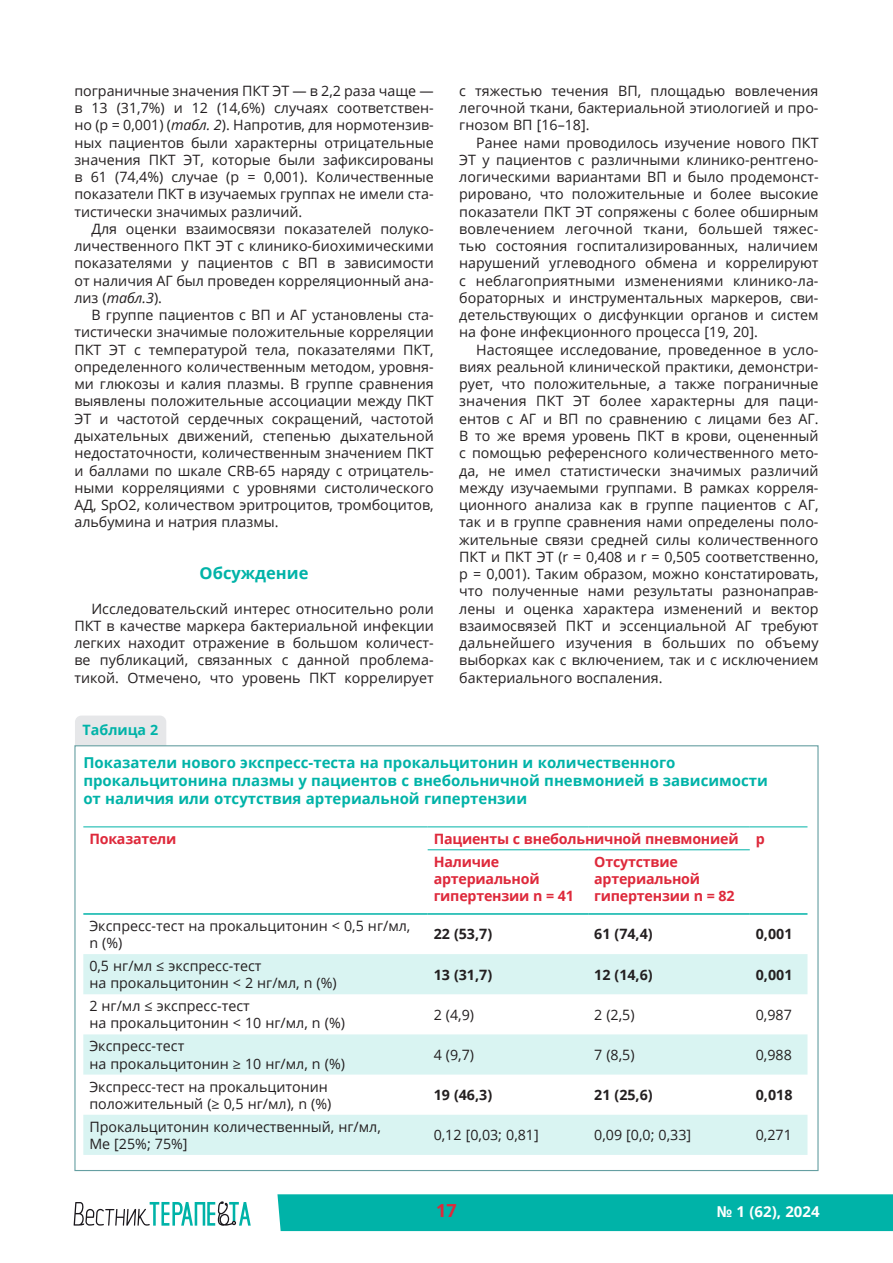
<style>
.page{position:relative;width:893px;height:1263px;background:#fff}
.page>*{position:absolute;margin:0;border:0;box-sizing:border-box;transform-origin:0 0}
.t1{font:700 18px "Open Sans";color:#de293b}
.Osnova_text{font:700 16.5px "Open Sans";color:#00b3a8}
.Osnova_text-2{font:700 15px/18px "Open Sans";color:#00b3a8}
.t2{font:700 15px "Open Sans";color:#fff}
.Osnova_text-3{font:14.25px/17.2px "Open Sans";color:#231f20;text-align:justify}
.Osnova_text-4{font:700 14.25px/17.2px "Open Sans";letter-spacing:-.015em;color:#de293b}
.Osnova_text-5{font:700 14.25px "Open Sans";color:#231f20}
.Osnova_text-6{font:700 14.25px "Open Sans";color:#00b3a8}
.s1{font-style:italic}
</style>
<div class="page">
<svg style="left:74px;top:1201px;width:177px;height:25px"></svg>
<div style="left:277px;top:1194px;width:616px;height:37px;background:#00b3a8"></div>
<div style="left:75px;top:715px;width:91px;height:30px;background:#e6e7e9"></div>
<svg style="left:83px;top:954px;width:724px;height:201px;fill:#d9f4f2"></svg>
<hr style="left:83px;top:826px;width:345px;height:1px;background:#00b3a8">
<hr style="left:428px;top:826px;width:160px;height:1px;background:#00b3a8">
<hr style="left:588px;top:826px;width:162px;height:1px;background:#00b3a8">
<hr style="left:750px;top:826px;width:57px;height:1px;background:#00b3a8">
<hr style="left:428px;top:849px;width:160px;height:1px;background:#00b3a8">
<hr style="left:588px;top:849px;width:162px;height:1px;background:#00b3a8">
<hr style="left:83px;top:913px;width:345px;height:2px;background:#00b3a8">
<hr style="left:750px;top:913px;width:57px;height:2px;background:#00b3a8">
<hr style="left:428px;top:913px;width:160px;height:2px;background:#00b3a8">
<hr style="left:588px;top:913px;width:162px;height:2px;background:#00b3a8">
<p class="Osnova_text-3" style="left:74px;top:82px;width:361px">пограничные значения ПКТ ЭТ — в 2,2 раза чаще — в 13 (31,7%) и 12 (14,6%) случаях соответствен&shy;но (p = 0,001) (<span class="s1">табл. 2</span>). Напротив, для нормотензив&shy;ных пациентов были характерны отрицательные значения ПКТ ЭТ, которые были зафиксированы в 61 (74,4%) случае (p = 0,001). Количественные показатели ПКТ в изучаемых группах не имели ста&shy;тистически значимых различий.</p>
<p class="Osnova_text-3" style="left:74px;top:220px;width:361px;text-indent:17px">Для оценки взаимосвязи показателей полуко&shy;личественного ПКТ ЭТ с клинико-биохимическими показателями у пациентов с ВП в зависимости от наличия АГ был проведен корреляционный ана&shy;лиз (<span class="s1">табл.3</span>).</p>
<p class="Osnova_text-3" style="left:74px;top:306px;width:361px;text-indent:17px">В группе пациентов с ВП и АГ установлены ста&shy;тистически значимые положительные корреляции ПКТ ЭТ с температурой тела, показателями ПКТ, определенного количественным методом, уровня&shy;ми глюкозы и калия плазмы. В группе сравнения выявлены положительные ассоциации между ПКТ ЭТ и частотой сердечных сокращений, частотой дыхательных движений, степенью дыхательной недостаточности, количественным значением ПКТ и баллами по шкале СRB-65 наряду с отрицатель&shy;ными корреляциями с уровнями систолического АД, SpO2, количеством эритроцитов, тромбоцитов, альбумина и натрия плазмы.</p>
<p class="Osnova_text" style="left:200px;top:561px;width:110px">Обсуждение</p>
<p class="Osnova_text-3" style="left:74px;top:599px;width:361px;text-indent:17px">Исследовательский интерес относительно роли ПКТ в качестве маркера бактериальной инфекции легких находит отражение в большом количест&shy;ве публикаций, связанных с данной проблема&shy;тикой. Отмечено, что уровень ПКТ коррелирует</p>
<p class="Osnova_text-3" style="left:459px;top:82px;width:361px">с тяжестью течения ВП, площадью вовлечения легочной ткани, бактериальной этиологией и про&shy;гнозом ВП [16–18].</p>
<p class="Osnova_text-3" style="left:459px;top:134px;width:361px;text-indent:17px">Ранее нами проводилось изучение нового ПКТ ЭТ у пациентов с различными клинико-рентгено&shy;логическими вариантами ВП и было продемонст&shy;рировано, что положительные и более высокие показатели ПКТ ЭТ сопряжены с более обширным вовлечением легочной ткани, большей тяжес&shy;тью состояния госпитализированных, наличием нарушений углеводного обмена и коррелируют с неблагоприятными изменениями клинико-ла&shy;бораторных и инструментальных маркеров, сви&shy;детельствующих о дисфункции органов и систем на фоне инфекционного процесса [19, 20].</p>
<p class="Osnova_text-3" style="left:459px;top:341px;width:361px;text-indent:17px">Настоящее исследование, проведенное в усло&shy;виях реальной клинической практики, демонстри&shy;рует, что положительные, а также пограничные значения ПКТ ЭТ более характерны для паци&shy;ентов с АГ и ВП по сравнению с лицами без АГ.<br>В то же время уровень ПКТ в крови, оцененный с помощью референсного количественного мето&shy;да, не имел статистически значимых различий между изучаемыми группами. В рамках корреля&shy;ционного анализа как в группе пациентов с АГ, так и в группе сравнения нами определены поло&shy;жительные связи средней силы количественного ПКТ и ПКТ ЭТ (r = 0,408 и r = 0,505 соответственно, р = 0,001). Таким образом, можно констатировать, что полученные нами результаты разнонаправ&shy;лены и оценка характера изменений и вектор взаимосвязей ПКТ и эссенциальной АГ требуют дальнейшего изучения в больших по объему выборках как с включением, так и с исключением бактериального воспаления.</p>
<p class="Osnova_text-6" style="left:83px;top:720px;width:77px">Таблица 2</p>
<p class="Osnova_text-2" style="left:83px;top:753px;width:686px">Показатели нового экспресс-теста на прокальцитонин и количественного прокальцитонина плазмы у пациентов с внебольничной пневмонией в зависимости от наличия или отсутствия артериальной гипертензии</p>
<p class="Osnova_text-4" style="left:89px;top:830px;width:89px">Показатели</p>
<p class="Osnova_text-4" style="left:434px;top:830px;width:307px">Пациенты с внебольничной пневмонией</p>
<p class="Osnova_text-4" style="left:756px;top:830px;width:11px">р</p>
<p class="Osnova_text-4" style="left:434px;top:852px;width:142px">Наличие артериальной гипертензии n = 41</p>
<p class="Osnova_text-4" style="left:594px;top:852px;width:142px">Отсутствие артериальной гипертензии n = 82</p>
<p class="Osnova_text-3" style="left:89px;top:917px;width:323px">Экспресс-тест на прокальцитонин &lt; 0,5 нг/мл, n (%)</p>
<p class="Osnova_text-5" style="left:434px;top:924px;width:60px">22 (53,7)</p>
<p class="Osnova_text-5" style="left:594px;top:924px;width:60px">61 (74,4)</p>
<p class="Osnova_text-5" style="left:756px;top:924px;width:38px">0,001</p>
<p class="Osnova_text-3" style="left:89px;top:957px;width:174px">0,5 нг/мл ≤ экспресс-тест</p>
<p class="Osnova_text-3" style="left:89px;top:974px;width:249px">на прокальцитонин &lt; 2 нг/мл, n (%)</p>
<p class="Osnova_text-5" style="left:434px;top:964px;width:60px">13 (31,7)</p>
<p class="Osnova_text-5" style="left:594px;top:964px;width:60px">12 (14,6)</p>
<p class="Osnova_text-5" style="left:756px;top:964px;width:38px">0,001</p>
<p class="Osnova_text-3" style="left:89px;top:997px;width:162px">2 нг/мл ≤ экспресс-тест</p>
<p class="Osnova_text-3" style="left:89px;top:1014px;width:257px">на прокальцитонин &lt; 10 нг/мл, n (%)</p>
<p class="Osnova_text-3" style="left:89px;top:1037px;width:96px">Экспресс-тест</p>
<p class="Osnova_text-3" style="left:89px;top:1054px;width:257px">на прокальцитонин ≥ 10 нг/мл, n (%)</p>
<p class="Osnova_text-3" style="left:434px;top:1006px;width:42px">2 (4,9)</p>
<p class="Osnova_text-3" style="left:594px;top:1006px;width:42px">2 (2,5)</p>
<p class="Osnova_text-3" style="left:756px;top:1006px;width:38px">0,987</p>
<p class="Osnova_text-3" style="left:434px;top:1046px;width:42px">4 (9,7)</p>
<p class="Osnova_text-3" style="left:594px;top:1046px;width:42px">7 (8,5)</p>
<p class="Osnova_text-3" style="left:756px;top:1046px;width:38px">0,988</p>
<p class="Osnova_text-3" style="left:89px;top:1077px;width:244px">Экспресс-тест на прокальцитонин положительный (≥ 0,5 нг/мл), n (%)</p>
<p class="Osnova_text-5" style="left:434px;top:1085px;width:60px">19 (46,3)</p>
<p class="Osnova_text-5" style="left:594px;top:1085px;width:60px">21 (25,6)</p>
<p class="Osnova_text-5" style="left:756px;top:1085px;width:38px">0,018</p>
<p class="Osnova_text-3" style="left:89px;top:1117px;width:293px">Прокальцитонин количественный, нг/мл,</p>
<p class="Osnova_text-3" style="left:89px;top:1135px;width:100px">Me [25%; 75%]</p>
<p class="Osnova_text-3" style="left:434px;top:1126px;width:107px">0,12 [0,03; 0,81]</p>
<p class="Osnova_text-3" style="left:594px;top:1126px;width:98px">0,09 [0,0; 0,33]</p>
<p class="Osnova_text-3" style="left:756px;top:1126px;width:38px">0,271</p>
<p class="t1" style="left:436px;top:1198px;width:22px">17</p>
<p class="t2" style="left:717px;top:1201px;width:104px">№ 1 (62), 2024</p>
</div>
